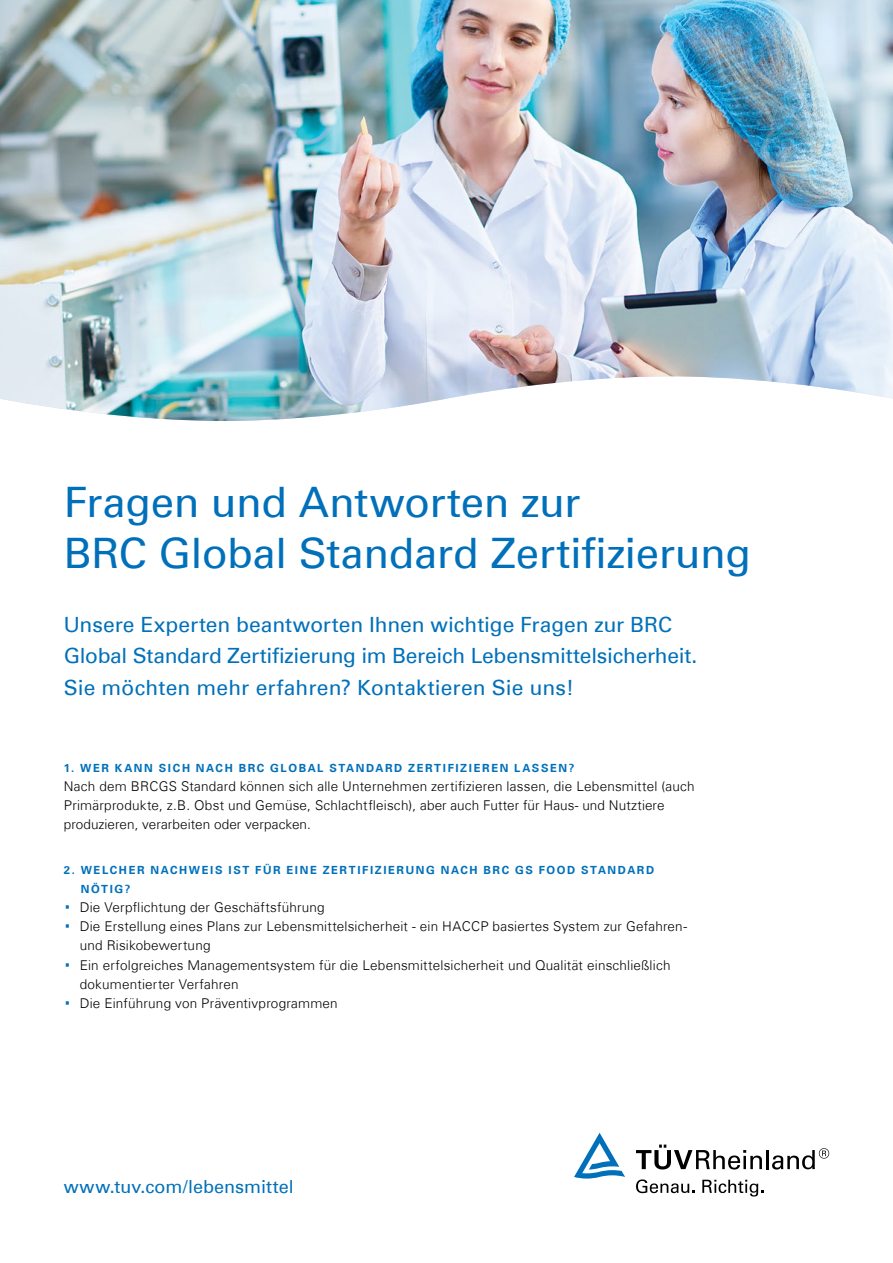
<style>
.page{position:relative;width:893px;height:1263px;background:#fff}
.page>*{position:absolute;margin:0;border:0;box-sizing:border-box;transform-origin:0 0}
._01_Headline{font:42px "Univers Com 55 Roman";letter-spacing:-.01em;color:#0070ba}
._02_Subheadline___In{font:21px "Univers Com 55 Roman";letter-spacing:-.005em;color:#0070ba}
.t1{font:18px "Univers Com 55 Roman";color:#0070ba}
._03_Copy{font:300 13.5px/19.2px "Univers Com 45";letter-spacing:.015em;color:#000}
._04_Copyheadline{font:700 11.25px/19.2px "Univers Com 65";letter-spacing:.145em;color:#0070ba}
.s1{font-family:"Univers Com 55 Roman";font-weight:400;font-size:27px;color:#0070ba}
</style>
<div class="page">
<img style="left:0;top:0;width:893px;height:421px">
<svg style="left:636px;top:1144px;width:126px;height:25px"></svg>
<hr style="left:766px;top:1150px;width:3px;height:19px;background:#000">
<svg style="left:772px;top:1148px;width:57px;height:21px"></svg>
<svg style="left:636px;top:1179px;width:58px;height:14px"></svg>
<svg style="left:702px;top:1180px;width:61px;height:16px"></svg>
<svg style="left:574px;top:1133px;width:51px;height:45px"></svg>
<p class="_01_Headline" style="left:64px;top:476px;width:518px">Fragen und Antworten zur</p>
<p class="_01_Headline" style="left:64px;top:527px;width:689px">BRC Global Standard Zertifizierung</p>
<p class="_02_Subheadline___In" style="left:64px;top:611px;width:610px">Unsere Experten beantworten Ihnen wichtige Fragen zur BRC</p>
<p class="_02_Subheadline___In" style="left:64px;top:643px;width:635px">Global Standard Zertifizierung im Bereich Lebensmittelsicherheit.</p>
<p class="_02_Subheadline___In" style="left:64px;top:675px;width:512px">Sie möchten mehr erfahren? Kontaktieren Sie uns!</p>
<p class="_04_Copyheadline" style="left:64px;top:758px;width:512px">1. WER KANN SICH NACH BRC GLOBAL STANDARD ZERTIFIZIEREN LASSEN?</p>
<p class="_03_Copy" style="left:64px;top:776px;width:632px">Nach dem BRCGS Standard können sich alle Unternehmen zertifizieren lassen, die Lebensmittel (auch<br>Primärprodukte, z.B. Obst und Gemüse, Schlachtfleisch), aber auch Futter für Haus- und Nutztiere produzieren, verarbeiten oder verpacken.</p>
<p class="_04_Copyheadline" style="left:81px;top:860px;width:575px;text-indent:-17px">2. WELCHER NACHWEIS IST FÜR EINE ZERTIFIZIERUNG NACH BRC GS FOOD STANDARD<br>NÖTIG?</p>
<p class="_03_Copy" style="left:64px;top:898px;width:262px"><span class="s1">·</span> Die Verpflichtung der Geschäftsführung</p>
<p class="_03_Copy" style="left:80px;top:917px;width:609px;text-indent:-16px"><span class="s1">·</span> Die Erstellung eines Plans zur Lebensmittelsicherheit - ein HACCP basiertes System zur Gefahren&shy;und Risikobewertung</p>
<p class="_03_Copy" style="left:80px;top:955px;width:592px;text-indent:-16px"><span class="s1">·</span> Ein erfolgreiches Managementsystem für die Lebensmittelsicherheit und Qualität einschließlich dokumentierter Verfahren</p>
<p class="_03_Copy" style="left:64px;top:993px;width:276px"><span class="s1">·</span> Die Einführung von Präventivprogrammen</p>
<h3 class="t1" style="left:64px;top:1175px;width:231px">www.tuv.com/lebensmittel</h3>
</div>
